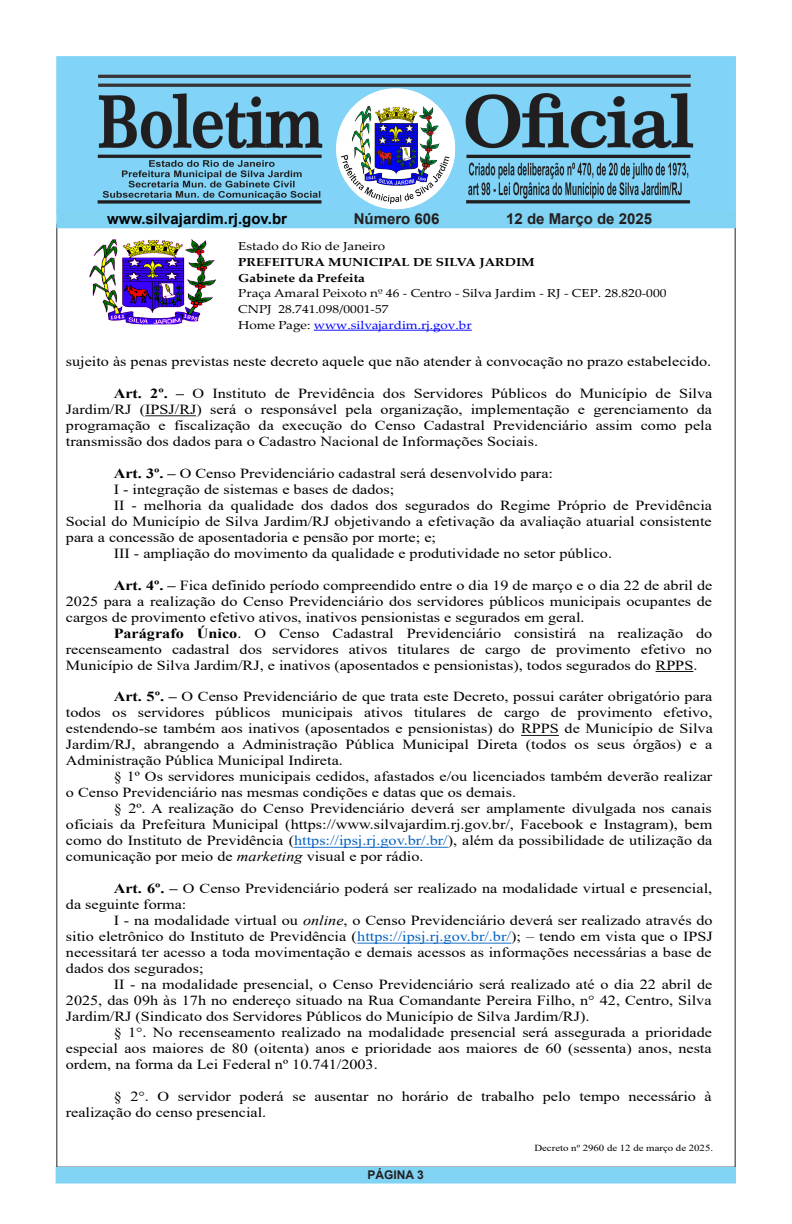
<style>
.page{position:relative;width:792px;height:1224px;background:#fff}
.page>*{position:absolute;margin:0;border:0;box-sizing:border-box;transform-origin:0 0}
.t1{font:700 15px "Arial";color:#000}
.t2{font:700 15px "Arial";color:#231f20}
.t3{font:13.9px/16px "Times New Roman";color:#000;text-align:justify;scale:1.17 1}
.t4{font:700 12px "Arial";color:#231f20}
.t5{font:11.6px/15.6px "Palatino Linotype";color:#000;scale:1.17 1}
.t6{font:9.3px "Times New Roman";color:#000;scale:1.17 1}
.s1{font-weight:700}
.s2{color:#00f}
.s3{color:#0563c1}
.s4{font-style:italic}
</style>
<div class="page">
<img style="left:57px;top:57px;width:678px;height:155px">
<div style="left:56px;top:1167px;width:679px;height:16px;background:#81d3f3"></div>
<div style="left:57px;top:212px;width:678px;height:16px;background:#81d3f3"></div>
<hr style="left:314px;top:330px;width:158px;height:1px;background:#00f">
<hr style="left:145px;top:415px;width:52px;height:1px;background:#000">
<hr style="left:656px;top:671px;width:37px;height:1px;background:#000">
<hr style="left:521px;top:735px;width:38px;height:1px;background:#000">
<hr style="left:294px;top:847px;width:154px;height:1px;background:#0563c1">
<hr style="left:357px;top:943px;width:154px;height:1px;background:#0563c1">
<img style="left:89px;top:239px;width:127px;height:85px">
<p class="t1" style="left:107px;top:208px;width:182px">www.silvajardim.rj.gov.br</p>
<p class="t2" style="left:354px;top:208px;width:87px">Número 606</p>
<p class="t2" style="left:506px;top:208px;width:147px">12 de Março de 2025</p>
<p class="t5" style="left:238px;top:240px;width:368px">Estado do Rio de Janeiro<br><span class="s1">PREFEITURA MUNICIPAL DE SILVA JARDIM<br>Gabinete da Prefeita<br></span>Praça Amaral Peixoto nº 46 - Centro - Silva Jardim - RJ - CEP. 28.820-000<br>CNPJ 28.741.098/0001-57<br>Home Page: <span class="s2">www.silvajardim.rj.gov.br</span></p>
<p class="t3" style="left:66px;top:355px;width:553px">sujeito às penas previstas neste decreto aquele que não atender à convocação no prazo estabelecido.</p>
<p class="t3" style="left:66px;top:387px;width:554px;text-indent:48px"><span class="s1">Art. 2º. –</span> O Instituto de Previdência dos Servidores Públicos do Município de Silva Jardim/RJ (IPSJ/RJ) será o responsável pela organização, implementação e gerenciamento da programação e fiscalização da execução do Censo Cadastral Previdenciário assim como pela transmissão dos dados para o Cadastro Nacional de Informações Sociais.</p>
<p class="t3" style="left:114px;top:466px;width:377px"><span class="s1">Art. 3º. –</span> O Censo Previdenciário cadastral será desenvolvido para:</p>
<p class="t3" style="left:114px;top:482px;width:241px">I - integração de sistemas e bases de dados;</p>
<p class="t3" style="left:114px;top:498px;width:513px">II - melhoria da qualidade dos dados dos segurados do Regime Próprio de Previdência</p>
<p class="t3" style="left:66px;top:514px;width:554px">Social do Município de Silva Jardim/RJ objetivando a efetivação da avaliação atuarial consistente</p>
<p class="t3" style="left:66px;top:530px;width:318px">para a concessão de aposentadoria e pensão por morte; e;</p>
<p class="t3" style="left:114px;top:546px;width:427px">III - ampliação do movimento da qualidade e produtividade no setor público.</p>
<p class="t3" style="left:114px;top:578px;width:513px"><span class="s1">Art. 4º. –</span> Fica definido período compreendido entre o dia 19 de março e o dia 22 de abril de</p>
<p class="t3" style="left:66px;top:594px;width:554px">2025 para a realização do Censo Previdenciário dos servidores públicos municipais ocupantes de</p>
<p class="t3" style="left:66px;top:610px;width:445px">cargos de provimento efetivo ativos, inativos pensionistas e segurados em geral.</p>
<p class="t3" style="left:114px;top:626px;width:513px"><span class="s1">Parágrafo Único</span>. O Censo Cadastral Previdenciário consistirá na realização do</p>
<p class="t3" style="left:66px;top:642px;width:554px">recenseamento cadastral dos servidores ativos titulares de cargo de provimento efetivo no</p>
<p class="t3" style="left:66px;top:658px;width:541px">Município de Silva Jardim/RJ, e inativos (aposentados e pensionistas), todos segurados do RPPS.</p>
<p class="t3" style="left:114px;top:690px;width:513px"><span class="s1">Art. 5º. –</span> O Censo Previdenciário de que trata este Decreto, possui caráter obrigatório para</p>
<p class="t3" style="left:66px;top:706px;width:554px">todos os servidores públicos municipais ativos titulares de cargo de provimento efetivo,</p>
<p class="t3" style="left:66px;top:722px;width:554px">estendendo-se também aos inativos (aposentados e pensionistas) do RPPS de Município de Silva</p>
<p class="t3" style="left:66px;top:738px;width:554px">Jardim/RJ, abrangendo a Administração Pública Municipal Direta (todos os seus órgãos) e a</p>
<p class="t3" style="left:66px;top:754px;width:238px">Administração Pública Municipal Indireta.</p>
<p class="t3" style="left:114px;top:770px;width:513px">§ 1º Os servidores municipais cedidos, afastados e/ou licenciados também deverão realizar</p>
<p class="t3" style="left:66px;top:786px;width:386px">o Censo Previdenciário nas mesmas condições e datas que os demais.</p>
<p class="t3" style="left:114px;top:802px;width:513px">§ 2º. A realização do Censo Previdenciário deverá ser amplamente divulgada nos canais</p>
<p class="t3" style="left:66px;top:818px;width:554px">oficiais da Prefeitura Municipal (https://www.silvajardim.rj.gov.br/, Facebook e Instagram), bem</p>
<p class="t3" style="left:66px;top:834px;width:554px">como do Instituto de Previdência (<span class="s3">https://ipsj.rj.gov.br/.br/</span>), além da possibilidade de utilização da</p>
<p class="t3" style="left:66px;top:850px;width:307px">comunicação por meio de <span class="s4">marketing</span> visual e por rádio.</p>
<p class="t3" style="left:114px;top:882px;width:513px"><span class="s1">Art. 6º. –</span> O Censo Previdenciário poderá ser realizado na modalidade virtual e presencial,</p>
<p class="t3" style="left:66px;top:898px;width:105px">da seguinte forma:</p>
<p class="t3" style="left:114px;top:914px;width:513px">I - na modalidade virtual ou <span class="s4">online</span>, o Censo Previdenciário deverá ser realizado através do</p>
<p class="t3" style="left:66px;top:930px;width:554px">sitio eletrônico do Instituto de Previdência (<span class="s3">https://ipsj.rj.gov.br/.br/</span>); – tendo em vista que o IPSJ</p>
<p class="t3" style="left:66px;top:946px;width:554px">necessitará ter acesso a toda movimentação e demais acessos as informações necessárias a base de</p>
<p class="t3" style="left:66px;top:962px;width:119px">dados dos segurados;</p>
<p class="t3" style="left:114px;top:978px;width:513px">II - na modalidade presencial, o Censo Previdenciário será realizado até o dia 22 abril de</p>
<p class="t3" style="left:66px;top:994px;width:553px">2025, das 09h às 17h no endereço situado na Rua Comandante Pereira Filho, n° 42, Centro, Silva</p>
<p class="t3" style="left:66px;top:1010px;width:449px">Jardim/RJ (Sindicato dos Servidores Públicos do Município de Silva Jardim/RJ).</p>
<p class="t3" style="left:114px;top:1026px;width:513px">§ 1°. No recenseamento realizado na modalidade presencial será assegurada a prioridade</p>
<p class="t3" style="left:66px;top:1042px;width:553px">especial aos maiores de 80 (oitenta) anos e prioridade aos maiores de 60 (sessenta) anos, nesta</p>
<p class="t3" style="left:66px;top:1058px;width:268px">ordem, na forma da Lei Federal nº 10.741/2003.</p>
<p class="t3" style="left:66px;top:1090px;width:554px;text-indent:48px">§ 2°. O servidor poderá se ausentar no horário de trabalho pelo tempo necessário à realização do censo presencial.</p>
<p class="t6" style="left:534px;top:1145px;width:154px">Decreto nº 2960 de 12 de março de 2025.</p>
<p class="t4" style="left:368px;top:1166px;width:58px">PÁGINA 3</p>
</div>
